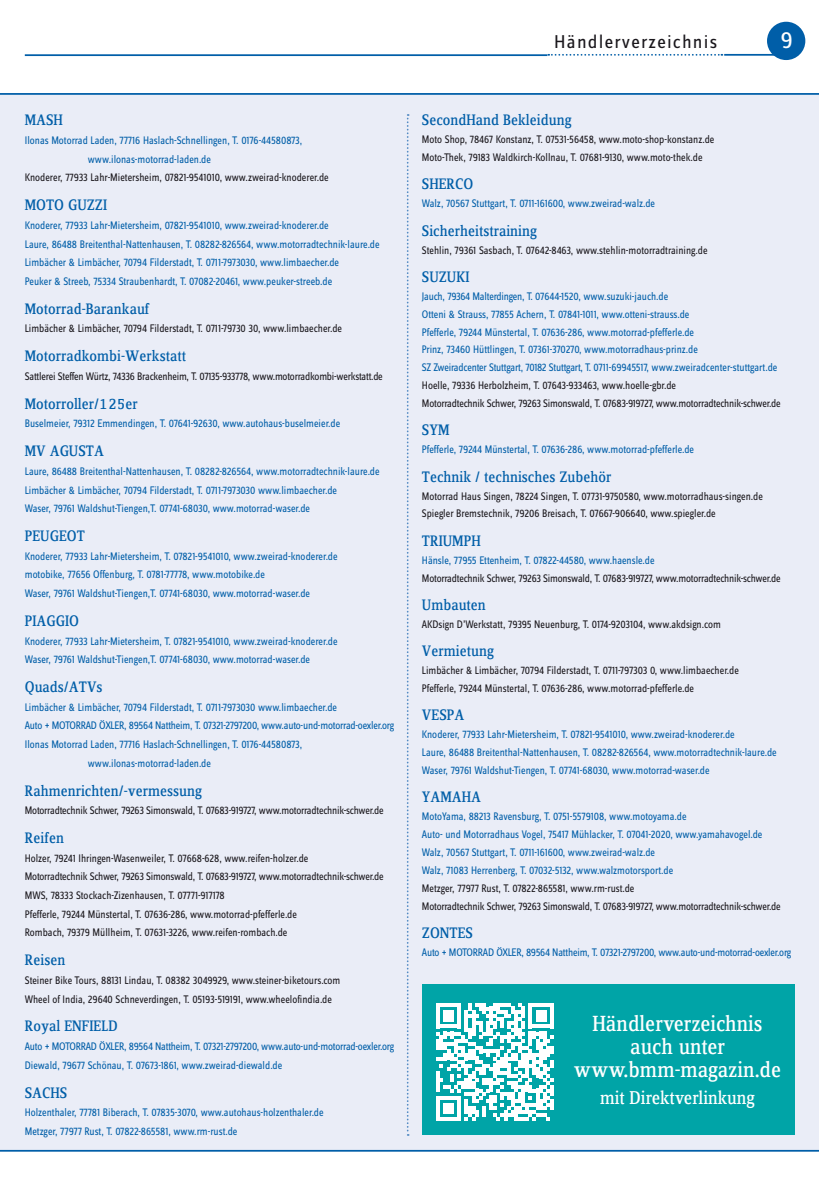
<style>
.page{position:relative;width:819px;height:1191px;background:#fff}
.page>*{position:absolute;margin:0;border:0;box-sizing:border-box;transform-origin:0 0}
.t1{font:24.5px "Zine Sans Dis";color:#fff}
.t2{font:22.75px/22.8px "Zine Serif Dis Regular Roman Tf";color:#fff;text-align:center}
.t3{font:19.25px "Zine Serif Dis Regular Roman Tf";color:#fff}
.t4{font:19.25px "Zine Sans Dis";letter-spacing:.06em;color:#1a171c}
.t5{font:15.75px "Zine Serif Dis Regular Roman Tf";color:#005ea8}
.t6{font:11.38px/18.7px "Zine Sans Dis";color:#005ea8;scale:.9 1}
.t7{font:11.38px/18.7px "Zine Sans Dis";letter-spacing:-.01em;color:#1a171c;scale:.9 1}
.t8{font:11.38px/18.7px "Zine Sans Dis";letter-spacing:-.02em;color:#005ea8;scale:.9 1}
</style>
<div class="page">
<div style="left:767px;top:22px;width:38px;height:38px;background:#005ea8;border-radius:50%"></div>
<hr style="left:25px;top:54px;width:522px;height:2px;background:#005ea8">
<svg style="left:548px;top:54px;width:174px;height:2px"></svg>
<hr style="left:724px;top:54px;width:56px;height:2px;background:#005ea8">
<div style="left:0;top:95px;width:819px;height:1054px;background:#eaedf7"></div>
<svg style="left:407px;top:114px;width:1px;height:1021px"></svg>
<hr style="left:0;top:93px;width:819px;height:2px;background:#005ea8">
<hr style="left:0;top:1149px;width:819px;height:2px;background:#005ea8">
<div style="left:422px;top:984px;width:372px;height:151px;background:#00a4a7"></div>
<svg style="left:436px;top:1003px;width:117px;height:117px"></svg>
<h3 class="t5" style="left:25px;top:113px;width:40px">MASH</h3>
<p class="t6" style="left:88px;top:131px;width:239px;text-indent:-63px">Ilonas Motorrad Laden, 77716 Haslach-Schnellingen, T. 0176-44580873, www.ilonas-motorrad-laden.de</p>
<p class="t7" style="left:25px;top:169px;width:339px">Knoderer, 77933 Lahr-Mietersheim, 07821-9541010, www.zweirad-knoderer.de</p>
<h3 class="t5" style="left:25px;top:197px;width:84px">MOTO GUZZI</h3>
<p class="t6" style="left:25px;top:216px;width:396px">Knoderer, 77933 Lahr-Mietersheim, 07821-9541010, www.zweirad-knoderer.de<br>Laure, 86488 Breitenthal-Nattenhausen, T. 08282-826564, www.motorradtechnik-laure.de Limbächer &amp; Limbächer, 70794 Filderstadt, T. 0711-7973030, www.limbaecher.de<br>Peuker &amp; Streeb, 75334 Straubenhardt, T. 07082-20461, www.peuker-streeb.de</p>
<h3 class="t5" style="left:25px;top:301px;width:126px">Motorrad-Barankauf</h3>
<p class="t7" style="left:25px;top:320px;width:354px">Limbächer &amp; Limbächer, 70794 Filderstadt, T. 0711-79730 30, www.limbaecher.de</p>
<h3 class="t5" style="left:25px;top:348px;width:163px">Motorradkombi-Werkstatt</h3>
<p class="t7" style="left:25px;top:367px;width:399px">Sattlerei Steffen Würtz, 74336 Brackenheim, T. 07135-933778, www.motorradkombi-werkstatt.de</p>
<h3 class="t5" style="left:25px;top:396px;width:115px">Motorroller/125er</h3>
<p class="t6" style="left:25px;top:415px;width:352px">Buselmeier, 79312 Emmendingen, T. 07641-92630, www.autohaus-buselmeier.de</p>
<h3 class="t5" style="left:25px;top:443px;width:81px">MV AGUSTA</h3>
<p class="t6" style="left:25px;top:462px;width:396px">Laure, 86488 Breitenthal-Nattenhausen, T. 08282-826564, www.motorradtechnik-laure.de<br>Limbächer &amp; Limbächer, 70794 Filderstadt, T. 0711-7973030 www.limbaecher.de<br>Waser, 79761 Waldshut-Tiengen,T. 07741-68030, www.motorrad-waser.de</p>
<h3 class="t5" style="left:25px;top:528px;width:61px">PEUGEOT</h3>
<p class="t6" style="left:25px;top:547px;width:349px">Knoderer, 77933 Lahr-Mietersheim, T. 07821-9541010, www.zweirad-knoderer.de motobike, 77656 Offenburg, T. 0781-77778, www.motobike.de<br>Waser, 79761 Waldshut-Tiengen,T. 07741-68030, www.motorrad-waser.de</p>
<h3 class="t5" style="left:25px;top:613px;width:56px">PIAGGIO</h3>
<p class="t6" style="left:25px;top:632px;width:349px">Knoderer, 77933 Lahr-Mietersheim, T. 07821-9541010, www.zweirad-knoderer.de<br>Waser, 79761 Waldshut-Tiengen,T. 07741-68030, www.motorrad-waser.de</p>
<h3 class="t5" style="left:25px;top:679px;width:79px">Quads/ATVs</h3>
<p class="t6" style="left:25px;top:698px;width:348px">Limbächer &amp; Limbächer, 70794 Filderstadt, T. 0711-7973030 www.limbaecher.de</p>
<p class="t8" style="left:25px;top:717px;width:412px">Auto + MOTORRAD ÖXLER, 89564 Nattheim, T. 07321-2797200, www.auto-und-motorrad-oexler.org</p>
<p class="t6" style="left:25px;top:735px;width:309px">Ilonas Motorrad Laden, 77716 Haslach-Schnellingen, T. 0176-44580873,</p>
<p class="t6" style="left:88px;top:754px;width:138px">www.ilonas-motorrad-laden.de</p>
<h3 class="t5" style="left:25px;top:783px;width:179px">Rahmenrichten/-vermessung</h3>
<p class="t7" style="left:25px;top:801px;width:400px">Motorradtechnik Schwer, 79263 Simonswald, T. 07683-919727, www.motorradtechnik-schwer.de</p>
<h3 class="t5" style="left:25px;top:830px;width:41px">Reifen</h3>
<p class="t7" style="left:25px;top:849px;width:400px">Holzer, 79241 Ihringen-Wasenweiler, T. 07668-628, www.reifen-holzer.de<br>Motorradtechnik Schwer, 79263 Simonswald, T. 07683-919727, www.motorradtechnik-schwer.de MWS, 78333 Stockach-Zizenhausen, T. 07771-917178<br>Pfefferle, 79244 Münstertal, T. 07636-286, www.motorrad-pfefferle.de<br>Rombach, 79379 Müllheim, T. 07631-3226, www.reifen-rombach.de</p>
<h3 class="t5" style="left:25px;top:952px;width:42px">Reisen</h3>
<p class="t7" style="left:25px;top:971px;width:352px">Steiner Bike Tours, 88131 Lindau, T. 08382 3049929, www.steiner-biketours.com<br>Wheel of India, 29640 Schneverdingen, T. 05193-519191, www.wheelofindia.de</p>
<h3 class="t5" style="left:25px;top:1018px;width:94px">Royal ENFIELD</h3>
<p class="t8" style="left:25px;top:1037px;width:412px">Auto + MOTORRAD ÖXLER, 89564 Nattheim, T. 07321-2797200, www.auto-und-motorrad-oexler.org<br>Diewald, 79677 Schönau, T. 07673-1861, www.zweirad-diewald.de</p>
<h3 class="t5" style="left:25px;top:1084px;width:44px">SACHS</h3>
<p class="t6" style="left:25px;top:1103px;width:333px">Holzenthaler, 77781 Biberach, T. 07835-3070, www.autohaus-holzenthaler.de<br>Metzger, 77977 Rust, T. 07822-865581, www.rm-rust.de</p>
<h3 class="t4" style="left:554px;top:33px;width:164px">Händlerverzeichnis</h3>
<h1 class="t1" style="left:780px;top:29px;width:14px">9</h1>
<h3 class="t5" style="left:422px;top:113px;width:151px">SecondHand Bekleidung</h3>
<p class="t7" style="left:422px;top:131px;width:326px;line-height:18px">Moto Shop, 78467 Konstanz, T. 07531-56458, www.moto-shop-konstanz.de<br>Moto-Thek, 79183 Waldkirch-Kollnau, T. 07681-9130, www.moto-thek.de</p>
<h3 class="t5" style="left:422px;top:177px;width:53px">SHERCO</h3>
<p class="t6" style="left:422px;top:195px;width:261px">Walz, 70567 Stuttgart, T. 0711-161600, www.zweirad-walz.de</p>
<h3 class="t5" style="left:422px;top:223px;width:117px">Sicherheitstraining</h3>
<p class="t7" style="left:422px;top:241px;width:319px">Stehlin, 79361 Sasbach, T. 07642-8463, www.stehlin-motorradtraining.de</p>
<h3 class="t5" style="left:422px;top:269px;width:49px">SUZUKI</h3>
<p class="t6" style="left:422px;top:287px;width:396px;line-height:18px">Jauch, 79364 Malterdingen, T. 07644-1520, www.suzuki-jauch.de<br>Otteni &amp; Strauss, 77855 Achern, T. 07841-1011, www.otteni-strauss.de<br>Pfefferle, 79244 Münstertal, T. 07636-286, www.motorrad-pfefferle.de<br>Prinz, 73460 Hüttlingen, T. 07361-370270, www.motorradhaus-prinz.de<br>SZ Zweiradcenter Stuttgart, 70182 Stuttgart, T. 0711-69945517, www.zweiradcenter-stuttgart.de</p>
<p class="t7" style="left:422px;top:377px;width:400px;line-height:18px">Hoelle, 79336 Herbolzheim, T. 07643-933463, www.hoelle-gbr.de<br>Motorradtechnik Schwer, 79263 Simonswald, T. 07683-919727, www.motorradtechnik-schwer.de</p>
<h3 class="t5" style="left:422px;top:423px;width:29px">SYM</h3>
<p class="t6" style="left:422px;top:441px;width:304px">Pfefferle, 79244 Münstertal, T. 07636-286, www.motorrad-pfefferle.de</p>
<h3 class="t5" style="left:422px;top:469px;width:191px">Technik / technisches Zubehör</h3>
<p class="t7" style="left:422px;top:487px;width:380px;line-height:18px">Motorrad Haus Singen, 78224 Singen, T. 07731-9750580, www.motorradhaus-singen.de<br>Spiegler Bremstechnik, 79206 Breisach, T. 07667-906640, www.spiegler.de</p>
<h3 class="t5" style="left:422px;top:533px;width:60px">TRIUMPH</h3>
<p class="t6" style="left:422px;top:551px;width:260px">Hänsle, 77955 Ettenheim, T. 07822-44580, www.haensle.de</p>
<p class="t7" style="left:422px;top:569px;width:400px">Motorradtechnik Schwer, 79263 Simonswald, T. 07683-919727, www.motorradtechnik-schwer.de</p>
<h3 class="t5" style="left:422px;top:597px;width:65px">Umbauten</h3>
<p class="t7" style="left:422px;top:615px;width:334px">AKDsign D’Werkstatt, 79395 Neuenburg, T. 0174-9203104, www.akdsign.com</p>
<h3 class="t5" style="left:422px;top:643px;width:74px">Vermietung</h3>
<p class="t7" style="left:422px;top:661px;width:353px;line-height:18px">Limbächer &amp; Limbächer, 70794 Filderstadt, T. 0711-797303 0, www.limbaecher.de<br>Pfefferle, 79244 Münstertal, T. 07636-286, www.motorrad-pfefferle.de</p>
<h3 class="t5" style="left:422px;top:707px;width:44px">VESPA</h3>
<p class="t6" style="left:422px;top:725px;width:396px;line-height:18px">Knoderer, 77933 Lahr-Mietersheim, T. 07821-9541010, www.zweirad-knoderer.de<br>Laure, 86488 Breitenthal-Nattenhausen, T. 08282-826564, www.motorradtechnik-laure.de<br>Waser, 79761 Waldshut-Tiengen, T. 07741-68030, www.motorrad-waser.de</p>
<h3 class="t5" style="left:422px;top:789px;width:61px">YAMAHA</h3>
<p class="t6" style="left:422px;top:807px;width:380px;line-height:18px">MotoYama, 88213 Ravensburg, T. 0751-5579108, www.motoyama.de<br>Auto- und Motorradhaus Vogel, 75417 Mühlacker, T. 07041-2020, www.yamahavogel.de Walz, 70567 Stuttgart, T. 0711-161600, www.zweirad-walz.de<br>Walz, 71083 Herrenberg, T. 07032-5132, www.walzmotorsport.de</p>
<p class="t7" style="left:422px;top:879px;width:400px;line-height:18px">Metzger, 77977 Rust, T. 07822-865581, www.rm-rust.de<br>Motorradtechnik Schwer, 79263 Simonswald, T. 07683-919727, www.motorradtechnik-schwer.de</p>
<h3 class="t5" style="left:422px;top:925px;width:53px">ZONTES</h3>
<p class="t8" style="left:422px;top:943px;width:412px">Auto + MOTORRAD ÖXLER, 89564 Nattheim, T. 07321-2797200, www.auto-und-motorrad-oexler.org</p>
<h2 class="t2" style="left:574px;top:1013px;width:209px">Händlerverzeichnis auch unter www.bmm-magazin.de</h2>
<h3 class="t3" style="left:600px;top:1088px;width:156px">mit Direktverlinkung</h3>
</div>
